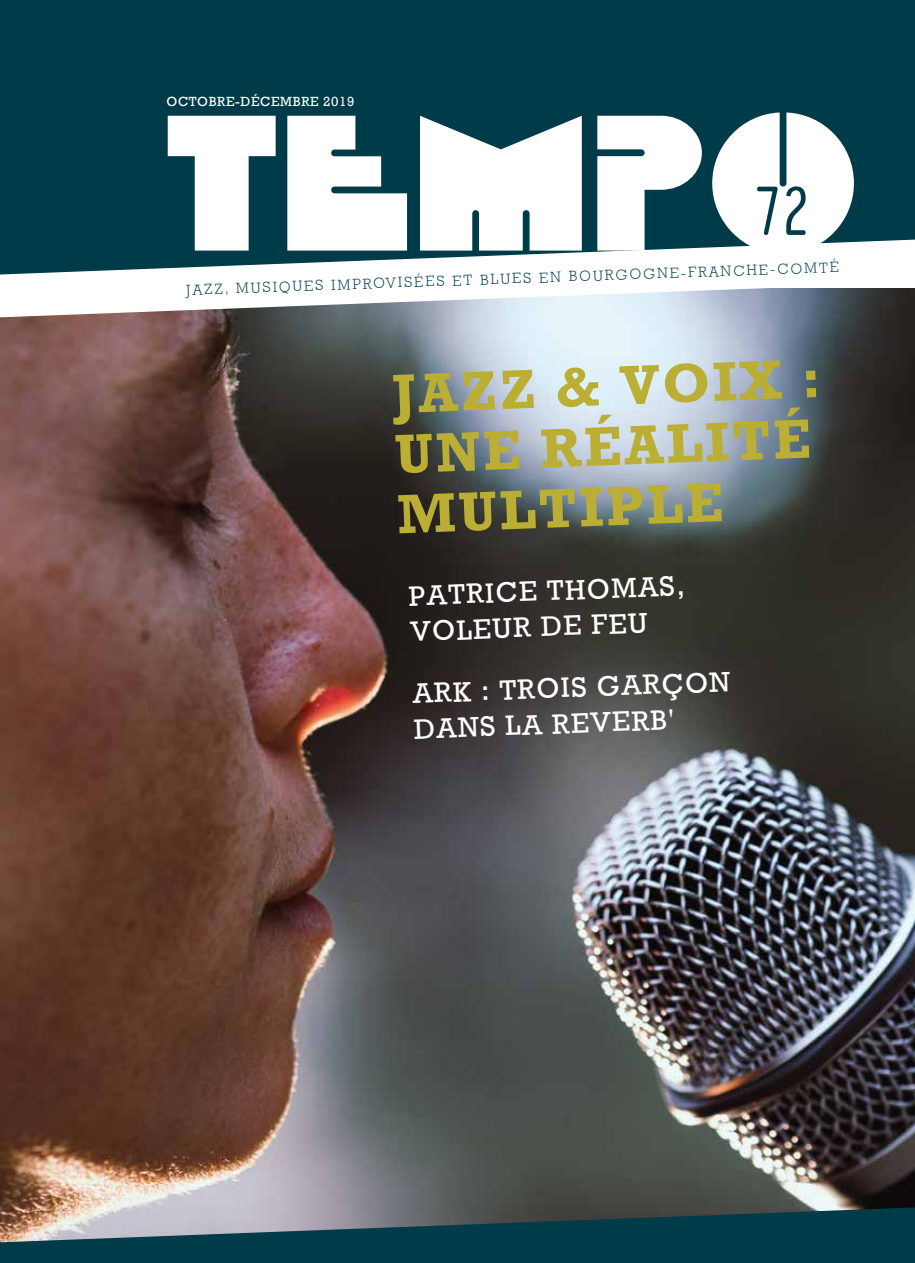
<style>
.page{position:relative;width:915px;height:1263px;background:#fff}
.page>*{position:absolute;margin:0;border:0;box-sizing:border-box;transform-origin:0 0}
.t1{font:161.7px "Fatti Patti FLF";color:#fff}
.t2{font:700 56.1px/60.2px "Rockwell";color:#bbae34}
.t3{font:28.8px/35.8px "Rockwell";color:#fff}
.t4{font:300 15px "Rockwell";color:#003b4a}
.t5{font:13.65px "Rockwell";letter-spacing:.045em;color:#fff}
</style>
<div class="page">
<img style="left:0;top:317px;width:914px;height:890px">
<div style="left:0;top:0;width:914px;height:276px;background:#003b4a"></div>
<svg style="left:0;top:240px;width:914px;height:77px"></svg>
<svg style="left:0;top:1207px;width:914px;height:56px;background:#315761"></svg>
<p class="t5" style="left:166px;top:93px;width:189px">OCTOBRE-DÉCEMBRE 2019</p>
<h1 class="t1" style="left:164px;top:77px;width:696px">temp0</h1>
<p class="t4" style="left:186px;top:281px;width:654px;rotate:-2deg">JAZZ, MUSIQUES IMPROVISÉES ET BLUES EN BOURGOGNE-FRANCHE-COMTÉ</p>
<h2 class="t2" style="left:391px;top:364px;width:430px;rotate:-2deg">JAZZ &amp; VOIX :<br>UNE RÉALITÉ<br>MULTIPLE</h2>
<h3 class="t3" style="left:408px;top:578px;width:277px;rotate:-2deg">PATRICE THOMAS,<br>VOLEUR DE FEU</h3>
<h3 class="t3" style="left:412px;top:675px;width:319px;rotate:-2deg">ARK : TROIS GARÇON<br>DANS LA REVERB'</h3>
</div>
